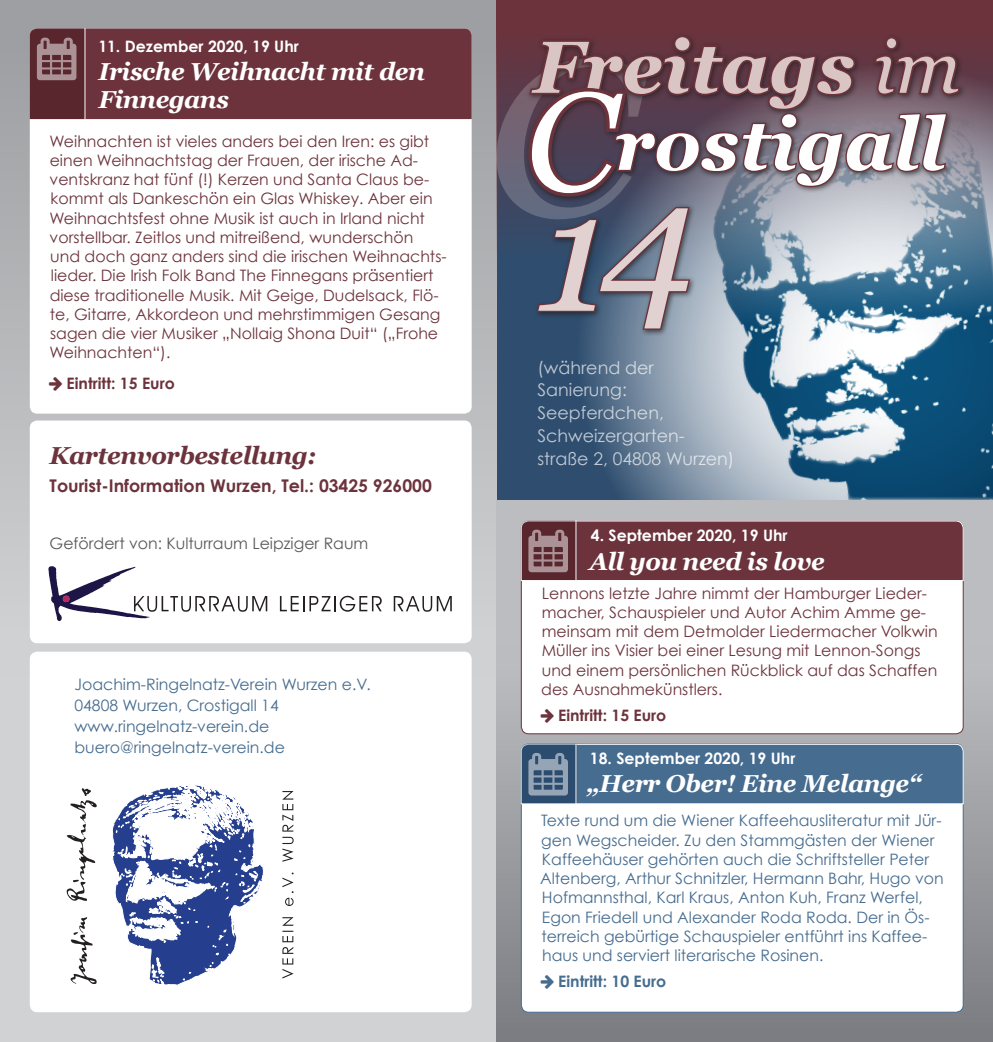
<style>
.page{position:relative;width:993px;height:1042px;background:#fff}
.page>*{position:absolute;margin:0;border:0;box-sizing:border-box;transform-origin:0 0}
.t1{font:italic 168px "Georgia";color:#e1d1d1}
.t2{font:italic 700 73.5px/77px "Georgia";color:#fff}
.t3{font:italic 700 24.5px/28px "Georgia";letter-spacing:-.02em;color:#fff}
.t4{font:italic 700 24.5px "Georgia";letter-spacing:-.02em;color:#6c333c}
.t5{font:17.5px/22.8px "Century Gothic";color:#fff}
.t6{font:700 17.5px "Century Gothic";color:#6c333c}
.t7{font:15.75px/19.2px "Century Gothic";color:#6c333c}
.t8{font:15.75px/19.2px "Century Gothic";color:#466c8f}
.t9{font:700 15.75px "Century Gothic";color:#fff}
.t10{font:15.75px "Century Gothic";color:#57585a}
.t11{font:700 15.75px "Century Gothic";color:#6c333c}
.t12{font:700 15.75px "Century Gothic";color:#466c8f}
.s1{color:#d8c5c4}
.s2{font-weight:400;color:#d8c5c4}
.s3{font-weight:400;font-size:140px}
</style>
<div class="page">
<div style="left:496px;top:0;width:496px;height:1042px;background:#2f4e6f"></div>
<div style="left:0;top:0;width:496px;height:1042px;background:#d1d2d4"></div>
<div style="left:0;top:0;width:496px;height:675px;background:linear-gradient(to bottom,#9b9b9e,#d3d4d6)"></div>
<div style="left:30px;top:29px;width:441px;height:385px;background:#fff;border-radius:7px"></div>
<div style="left:30px;top:651px;width:441px;height:361px;background:#fff;border-radius:7px"></div>
<div style="left:30px;top:420px;width:441px;height:223px;background:#fff;border-radius:7px"></div>
<div style="left:496px;top:0;width:496px;height:273px;background:#6c333c"></div>
<svg style="left:585px;top:65px;width:407px;height:435px"></svg>
<img style="left:704px;top:115px;width:288px;height:385px">
<svg style="left:112px;top:785px;width:152px;height:200px"></svg>
<svg style="left:282px;top:791px;width:11px;height:187px"></svg>
<svg style="left:66px;top:788px;width:31px;height:196px"></svg>
<svg style="left:393px;top:596px;width:58px;height:16px"></svg>
<svg style="left:280px;top:595px;width:102px;height:17px"></svg>
<svg style="left:48px;top:566px;width:219px;height:55px"></svg>
<svg style="left:30px;top:29px;width:441px;height:90px;background:#6b343d"></svg>
<hr style="left:84px;top:29px;width:2px;height:90px;background:#fff">
<div style="left:496px;top:500px;width:496px;height:542px;background:#bcbdc0"></div>
<div style="left:496px;top:643px;width:496px;height:399px;background:linear-gradient(to bottom,#bfbfc2,#7b7e84)"></div>
<div style="left:521px;top:521px;width:441px;height:213px;background:#fff;border-radius:7px"></div>
<div style="left:521px;top:744px;width:441px;height:268px;background:#fff;border-radius:7px"></div>
<svg style="left:520px;top:743px;width:443px;height:61px;background:#4d7192"></svg>
<hr style="left:575px;top:744px;width:2px;height:59px;background:#fff">
<svg style="left:521px;top:520px;width:442px;height:61px;background:#723d46"></svg>
<hr style="left:575px;top:520px;width:2px;height:60px;background:#fff">
<div style="left:524px;top:32px;width:442px;height:304px;background:#231f20;opacity:.75"></div>
<svg style="left:496px;top:34px;width:466px;height:297px"></svg>
<p class="t9" style="left:98px;top:36px;width:202px">11. Dezember 2020, 19 Uhr</p>
<h3 class="t3" style="left:98px;top:56px;width:328px">Irische Weihnacht mit den<br>Finnegans</h3>
<p class="t7" style="left:50px;top:131px;width:398px">Weihnachten ist vieles anders bei den Iren: es gibt einen Weihnachtstag der Frauen, der irische Ad&shy;ventskranz hat fünf (!) Kerzen und Santa Claus be&shy;kommt als Dankeschön ein Glas Whiskey. Aber ein Weihnachtsfest ohne Musik ist auch in Irland nicht vorstellbar. Zeitlos und mitreißend, wunderschön und doch ganz anders sind die irischen Weihnachts&shy;lieder. Die Irish Folk Band The Finnegans präsentiert diese traditionelle Musik. Mit Geige, Dudelsack, Flö&shy;te, Gitarre, Akkordeon und mehrstimmigen Gesang sagen die vier Musiker „Nollaig Shona Duit“ („Frohe Weihnachten“).</p>
<p class="t11" style="left:67px;top:374px;width:110px">Eintritt: 15 Euro</p>
<h3 class="t4" style="left:50px;top:437px;width:268px">Kartenvorbestellung:</h3>
<p class="t6" style="left:50px;top:475px;width:383px">Tourist-Information Wurzen, Tel.: 03425 926000</p>
<p class="t10" style="left:50px;top:534px;width:320px">Gefördert von: Kulturraum Leipziger Raum</p>
<p class="t8" style="left:74px;top:673px;width:297px;line-height:21px">Joachim-Ringelnatz-Verein Wurzen e.V.<br>04808 Wurzen, Crostigall 14 www.ringelnatz-verein.de buero@ringelnatz-verein.de</p>
<h2 class="t2" style="left:525px;top:25px;width:436px"><span class="s1">Freitags</span> <span class="s2">im<br></span><span class="s3">C</span>rostigall</h2>
<h1 class="t1" style="left:537px;top:124px;width:157px">14</h1>
<p class="t5" style="left:537px;top:356px;width:198px">(während der<br>Sanierung:<br>Seepferdchen,<br>Schweizergarten&shy;straße 2, 04808 Wurzen)</p>
<p class="t9" style="left:590px;top:526px;width:198px">4. September 2020, 19 Uhr</p>
<h3 class="t3" style="left:589px;top:546px;width:237px">All you need is love</h3>
<p class="t7" style="left:541px;top:583px;width:398px">Lennons letzte Jahre nimmt der Hamburger Lieder&shy;macher, Schauspieler und Autor Achim Amme ge&shy;meinsam mit dem Detmolder Liedermacher Volkwin Müller ins Visier bei einer Lesung mit Lennon-Songs und einem persönlichen Rückblick auf das Schaffen des Ausnahmekünstlers.</p>
<p class="t11" style="left:558px;top:705px;width:110px">Eintritt: 15 Euro</p>
<p class="t9" style="left:589px;top:748px;width:207px">18. September 2020, 19 Uhr</p>
<h3 class="t3" style="left:587px;top:768px;width:335px">„Herr Ober! Eine Melange“</h3>
<p class="t8" style="left:540px;top:811px;width:405px">Texte rund um die Wiener Kaffeehausliteratur mit Jür&shy;gen Wegscheider. Zu den Stammgästen der Wiener Kaffeehäuser gehörten auch die Schriftsteller Peter Altenberg, Arthur Schnitzler, Hermann Bahr, Hugo von Hofmannsthal, Karl Kraus, Anton Kuh, Franz Werfel, Egon Friedell und Alexander Roda Roda. Der in Ös&shy;terreich gebürtige Schauspieler entführt ins Kaffee&shy;haus und serviert literarische Rosinen.</p>
<p class="t12" style="left:558px;top:971px;width:110px">Eintritt: 10 Euro</p>
</div>
